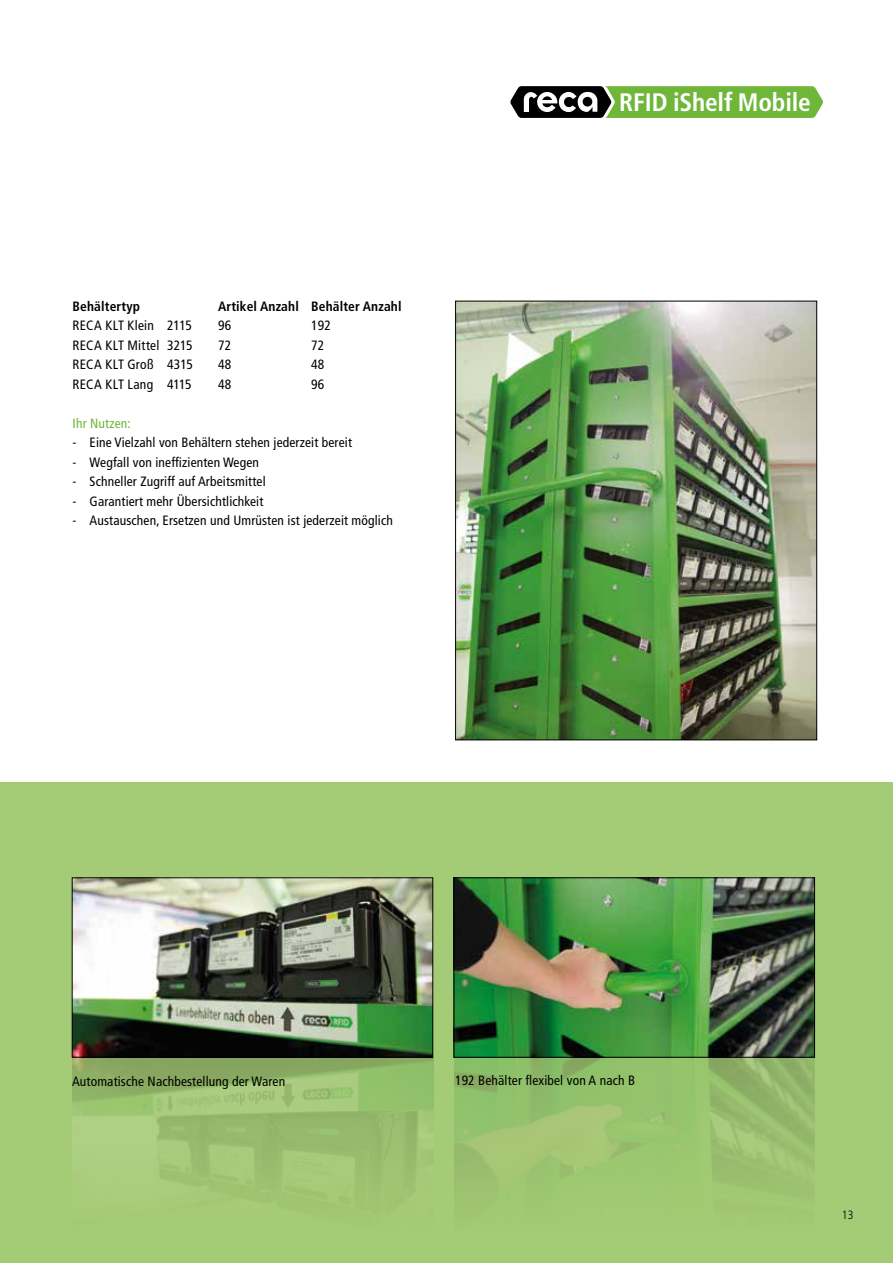
<style>
.page{position:relative;width:893px;height:1263px;background:#fff}
.page>*{position:absolute;margin:0;border:0;box-sizing:border-box;transform-origin:0 0}
.t1{font:700 condensed 25.35px "Frutiger LT Pro";letter-spacing:-.005em;color:#fff}
.t2{font:condensed 13.5px "Frutiger LT Pro";letter-spacing:.01em;color:#000}
.t3{font:700 condensed 13.5px "Frutiger LT Pro";letter-spacing:.01em;color:#000}
.t4{font:condensed 13.5px "Frutiger LT Pro";letter-spacing:.01em;color:#6fb639}
.t5{font:300 condensed 12px "Frutiger LT Pro";color:#000}
</style>
<div class="page">
<div style="left:0;top:782px;width:893px;height:481px;background:#a4cb75"></div>
<img style="left:72px;top:879px;width:361px;height:313px">
<img style="left:454px;top:879px;width:361px;height:312px">
<img style="left:457px;top:303px;width:358px;height:435px">
<div style="left:455px;top:301px;width:362px;height:439px;border:1px solid #000"></div>
<div style="left:72px;top:877px;width:361px;height:180px;border:1px solid #000"></div>
<div style="left:454px;top:877px;width:361px;height:180px;border:1px solid #000"></div>
<svg style="left:510px;top:86px;width:313px;height:32px;background:#699845"></svg>
<p class="t3" style="left:73px;top:298px;width:69px">Behältertyp</p>
<p class="t3" style="left:218px;top:298px;width:185px">Artikel Anzahl Behälter Anzahl</p>
<p class="t2" style="left:73px;top:318px;width:121px">RECA KLT Klein 2115</p>
<p class="t2" style="left:218px;top:318px;width:15px">96</p>
<p class="t2" style="left:311px;top:318px;width:21px">192</p>
<p class="t2" style="left:73px;top:337px;width:122px">RECA KLT Mittel 3215</p>
<p class="t2" style="left:218px;top:337px;width:15px">72</p>
<p class="t2" style="left:311px;top:337px;width:15px">72</p>
<p class="t2" style="left:73px;top:357px;width:122px">RECA KLT Groß 4315</p>
<p class="t2" style="left:218px;top:357px;width:15px">48</p>
<p class="t2" style="left:311px;top:357px;width:15px">48</p>
<p class="t2" style="left:73px;top:376px;width:121px">RECA KLT Lang 4115</p>
<p class="t2" style="left:218px;top:376px;width:15px">48</p>
<p class="t2" style="left:311px;top:376px;width:15px">96</p>
<p class="t4" style="left:73px;top:415px;width:60px">Ihr Nutzen:</p>
<p class="t2" style="left:73px;top:435px;width:281px">- Eine Vielzahl von Behältern stehen jederzeit bereit</p>
<p class="t2" style="left:73px;top:454px;width:188px">- Wegfall von ineffizienten Wegen</p>
<p class="t2" style="left:73px;top:474px;width:195px">- Schneller Zugriff auf Arbeitsmittel</p>
<p class="t2" style="left:73px;top:493px;width:192px">- Garantiert mehr Übersichtlichkeit</p>
<p class="t2" style="left:73px;top:513px;width:322px">- Austauschen, Ersetzen und Umrüsten ist jederzeit möglich</p>
<h1 class="t1" style="left:619px;top:87px;width:193px">RFID iShelf Mobile</h1>
<p class="t2" style="left:72px;top:1073px;width:215px">Automatische Nachbestellung der Waren</p>
<p class="t2" style="left:455px;top:1072px;width:182px">192 Behälter flexibel von A nach B</p>
<p class="t5" style="left:842px;top:1208px;width:13px">13</p>
<p class="t5" style="left:842px;top:1210px;width:13px">13</p>
</div>
